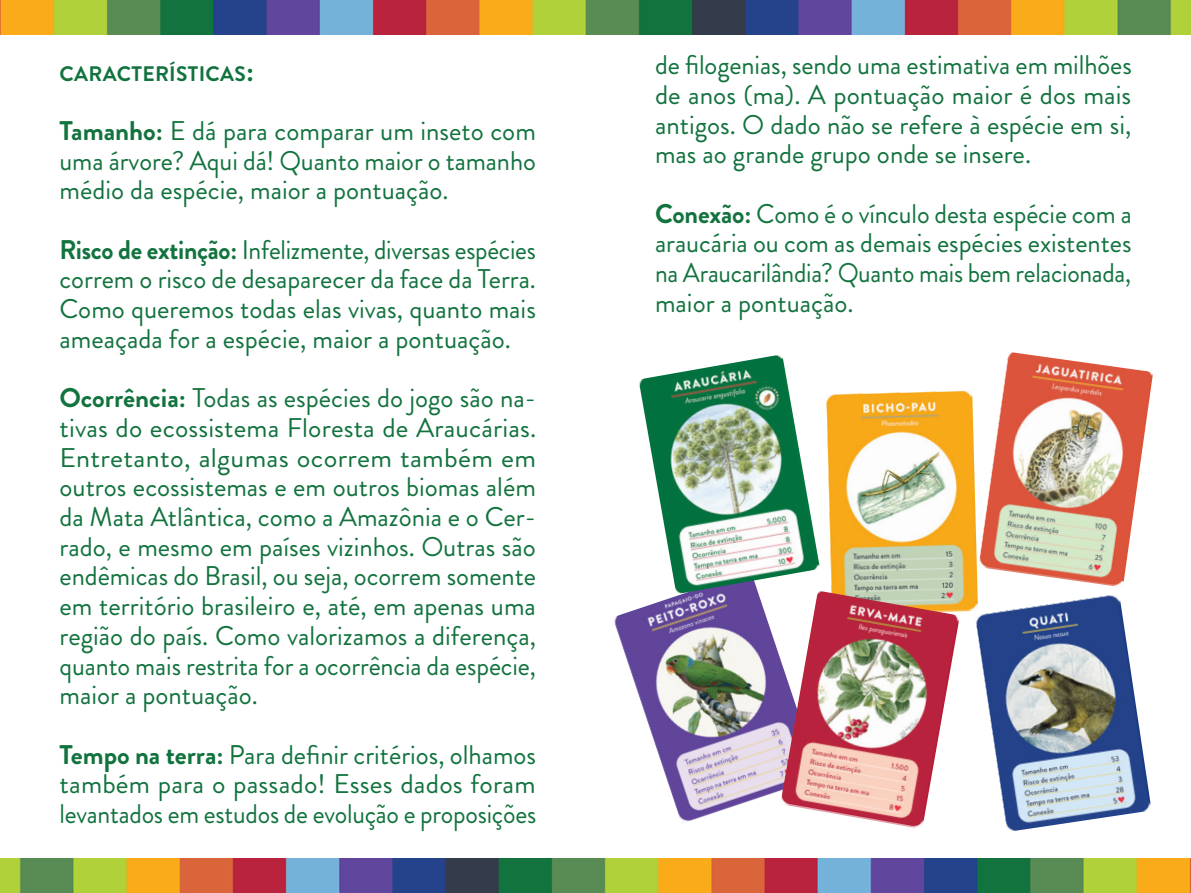
<style>
.page{position:relative;width:1191px;height:893px;background:#fff}
.page>*{position:absolute;margin:0;border:0;box-sizing:border-box;transform-origin:0 0}
.t1{font:27px/29.7px "Brandon Grotesque";color:#12733e;text-align:justify}
.t2{font:27px/29.7px "Brandon Grotesque";color:#12733e;text-align:justify;scale:.95 1}
.t3{font:700 21px "Brandon Grotesque";letter-spacing:.015em;color:#12733e}
.s1{font-size:30px}
.s2{font-weight:700}
</style>
<div class="page">
<img style="left:976px;top:595px;width:175px;height:236px">
<img style="left:613px;top:594px;width:167px;height:228px">
<img style="left:979px;top:352px;width:174px;height:235px">
<img style="left:826px;top:391px;width:152px;height:224px">
<img style="left:639px;top:355px;width:181px;height:239px">
<img style="left:780px;top:591px;width:179px;height:237px">
<img style="left:0;top:0;width:1191px;height:34px">
<img style="left:0;top:859px;width:1191px;height:34px">
<p class="t3" style="left:60px;top:59px;width:196px">CARACTERÍSTICAS<span class="s1">:</span></p>
<p class="t1" style="left:60px;top:116px;width:478px"><span class="s2">Tamanho:</span> E dá para comparar um inseto com uma árvore? Aqui dá! Quanto maior o tamanho médio da espécie, maior a pontuação.</p>
<p class="t2" style="left:60px;top:235px;width:503px"><span class="s2">Risco de extinção:</span> Infelizmente, diversas espécies correm o risco de desaparecer da face da Terra.<br>Como queremos todas elas vivas, quanto mais ameaçada for a espécie, maior a pontuação.</p>
<p class="t1" style="left:60px;top:383px;width:478px"><span class="s2">Ocorrência:</span> Todas as espécies do jogo são na&shy;tivas do ecossistema Floresta de Araucárias.<br>Entretanto, algumas ocorrem também em outros ecossistemas e em outros biomas além da Mata Atlântica, como a Amazônia e o Cer&shy;rado, e mesmo em países vizinhos. Outras são endêmicas do Brasil, ou seja, ocorrem somente em território brasileiro e, até, em apenas uma região do país. Como valorizamos a diferença, quanto mais restrita for a ocorrência da espécie, maior a pontuação.</p>
<p class="t1" style="left:60px;top:740px;width:478px"><span class="s2">Tempo na terra:</span> Para definir critérios, olhamos também para o passado! Esses dados foram levantados em estudos de evolução e proposições</p>
<p class="t1" style="left:655px;top:50px;width:478px">de filogenias, sendo uma estimativa em milhões de anos (ma). A pontuação maior é dos mais antigos. O dado não se refere à espécie em si, mas ao grande grupo onde se insere.</p>
<p class="t1" style="left:655px;top:199px;width:478px"><span class="s2">Conexão:</span> Como é o vínculo desta espécie com a araucária ou com as demais espécies existentes na Araucarilândia? Quanto mais bem relacionada, maior a pontuação.</p>
</div>
